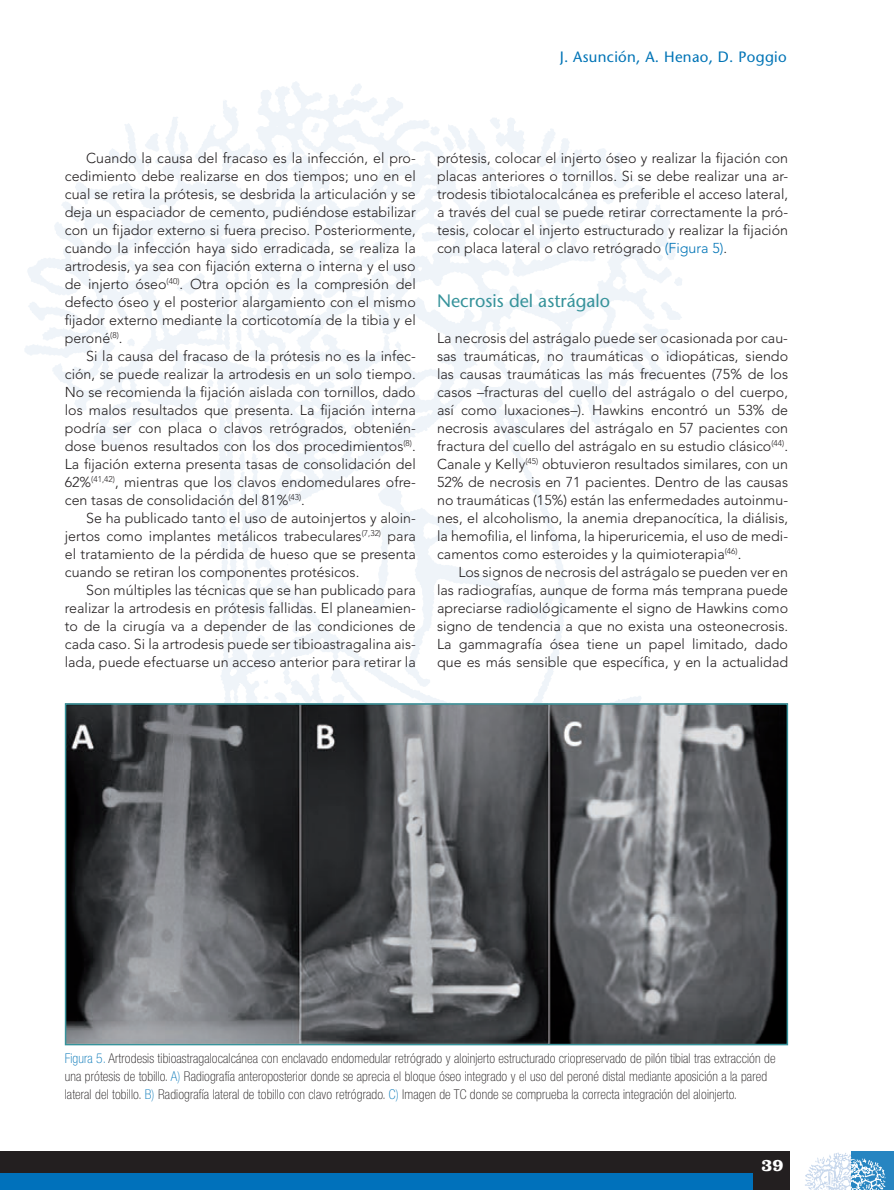
<style>
.page{position:relative;width:894px;height:1190px;background:#fff}
.page>*{position:absolute;margin:0;border:0;box-sizing:border-box;transform-origin:0 0}
.t1{font:500 18px "Stone Sans Std";color:#37939b}
.t2{font:700 18px "Clarendon LT Std";color:#fff}
.t3{font:500 15px "Stone Sans Std";letter-spacing:.02em;color:#0074b6}
.t4{font:300 14.25px/18px "Avenir LT Std";color:#231f20;text-align:justify}
.t5{font:100 condensed 13.5px/18px "Helvetica Neue LT Std";letter-spacing:.01em;color:#231f20}
.s1{color:#0074b6}
</style>
<div class="page">
<div style="left:1px;top:1151px;width:892px;height:39px;background:#231f20"></div>
<hr style="left:0;top:1151px;width:1px;height:39px;background:#231f20">
<div style="left:1px;top:1173px;width:751px;height:17px;background:#0071bb"></div>
<div style="left:850px;top:1151px;width:43px;height:39px;background:#2785c1"></div>
<img style="left:850px;top:1153px;width:36px;height:37px">
<div style="left:789px;top:1151px;width:61px;height:39px;background:#fff"></div>
<img style="left:805px;top:1152px;width:45px;height:38px">
<img style="left:68px;top:706px;width:717px;height:336px">
<div style="left:65px;top:703px;width:723px;height:342px;border:2px solid #37939b"></div>
<svg style="left:0;top:1173px;width:1px;height:17px"></svg>
<p class="t3" style="left:559px;top:48px;width:228px">J. Asunción, A. Henao, D. Poggio</p>
<p class="t4" style="left:86px;top:149px;width:331px">Cuando la causa del fracaso es la infección, el pro-</p>
<p class="t4" style="left:65px;top:167px;width:352px">cedimiento debe realizarse en dos tiempos; uno en el</p>
<p class="t4" style="left:65px;top:185px;width:352px">cual se retira la prótesis, se desbrida la articulación y se</p>
<p class="t4" style="left:65px;top:203px;width:352px">deja un espaciador de cemento, pudiéndose estabilizar</p>
<p class="t4" style="left:65px;top:221px;width:352px">con un fijador externo si fuera preciso. Posteriormente,</p>
<p class="t4" style="left:65px;top:239px;width:352px">cuando la infección haya sido erradicada, se realiza la</p>
<p class="t4" style="left:65px;top:257px;width:352px">artrodesis, ya sea con fijación externa o interna y el uso</p>
<p class="t4" style="left:65px;top:275px;width:352px">de injerto óseo<sup>(40)</sup>. Otra opción es la compresión del</p>
<p class="t4" style="left:65px;top:293px;width:352px">defecto óseo y el posterior alargamiento con el mismo</p>
<p class="t4" style="left:65px;top:311px;width:352px">fijador externo mediante la corticotomía de la tibia y el</p>
<p class="t4" style="left:65px;top:329px;width:59px">peroné<sup>(8)</sup>.</p>
<p class="t4" style="left:86px;top:347px;width:331px">Si la causa del fracaso de la prótesis no es la infec-</p>
<p class="t4" style="left:65px;top:365px;width:352px">ción, se puede realizar la artrodesis en un solo tiempo.</p>
<p class="t4" style="left:65px;top:383px;width:352px">No se recomienda la fijación aislada con tornillos, dado</p>
<p class="t4" style="left:65px;top:401px;width:352px">los malos resultados que presenta. La fijación interna</p>
<p class="t4" style="left:65px;top:419px;width:352px">podría ser con placa o clavos retrógrados, obtenién-</p>
<p class="t4" style="left:65px;top:437px;width:352px">dose buenos resultados con los dos procedimientos<sup>(8)</sup>.</p>
<p class="t4" style="left:65px;top:455px;width:352px">La fijación externa presenta tasas de consolidación del</p>
<p class="t4" style="left:65px;top:473px;width:352px">62%<sup>(41,42)</sup>, mientras que los clavos endomedulares ofre-</p>
<p class="t4" style="left:65px;top:491px;width:242px">cen tasas de consolidación del 81%<sup>(43)</sup>.</p>
<p class="t4" style="left:86px;top:509px;width:331px">Se ha publicado tanto el uso de autoinjertos y aloin-</p>
<p class="t4" style="left:65px;top:527px;width:352px">jertos como implantes metálicos trabeculares<sup>(7,32)</sup> para</p>
<p class="t4" style="left:65px;top:545px;width:352px">el tratamiento de la pérdida de hueso que se presenta</p>
<p class="t4" style="left:65px;top:563px;width:296px">cuando se retiran los componentes protésicos.</p>
<p class="t4" style="left:86px;top:581px;width:331px">Son múltiples las técnicas que se han publicado para</p>
<p class="t4" style="left:65px;top:599px;width:352px">realizar la artrodesis en prótesis fallidas. El planeamien-</p>
<p class="t4" style="left:65px;top:617px;width:352px">to de la cirugía va a depender de las condiciones de</p>
<p class="t4" style="left:65px;top:635px;width:352px">cada caso. Si la artrodesis puede ser tibioastragalina ais-</p>
<p class="t4" style="left:65px;top:653px;width:352px">lada, puede efectuarse un acceso anterior para retirar la</p>
<p class="t4" style="left:437px;top:149px;width:352px">prótesis, colocar el injerto óseo y realizar la fijación con placas anteriores o tornillos. Si se debe realizar una ar&shy;trodesis tibiotalocalcánea es preferible el acceso lateral, a través del cual se puede retirar correctamente la pró&shy;tesis, colocar el injerto estructurado y realizar la fijación con placa lateral o clavo retrógrado <span class="s1">(Figura 5)</span>.</p>
<p class="t1" style="left:437px;top:290px;width:174px">Necrosis del astrágalo</p>
<p class="t4" style="left:437px;top:329px;width:352px">La necrosis del astrágalo puede ser ocasionada por cau-</p>
<p class="t4" style="left:437px;top:347px;width:352px">sas traumáticas, no traumáticas o idiopáticas, siendo</p>
<p class="t4" style="left:437px;top:365px;width:352px">las causas traumáticas las más frecuentes (75% de los</p>
<p class="t4" style="left:437px;top:383px;width:352px">casos –fracturas del cuello del astrágalo o del cuerpo,</p>
<p class="t4" style="left:437px;top:401px;width:352px">así como luxaciones–). Hawkins encontró un 53% de</p>
<p class="t4" style="left:437px;top:419px;width:352px">necrosis avasculares del astrágalo en 57 pacientes con</p>
<p class="t4" style="left:437px;top:437px;width:352px">fractura del cuello del astrágalo en su estudio clásico<sup>(44)</sup>.</p>
<p class="t4" style="left:437px;top:455px;width:352px">Canale y Kelly<sup>(45)</sup> obtuvieron resultados similares, con un</p>
<p class="t4" style="left:437px;top:473px;width:352px">52% de necrosis en 71 pacientes. Dentro de las causas</p>
<p class="t4" style="left:437px;top:491px;width:352px">no traumáticas (15%) están las enfermedades autoinmu-</p>
<p class="t4" style="left:437px;top:509px;width:352px">nes, el alcoholismo, la anemia drepanocítica, la diálisis,</p>
<p class="t4" style="left:437px;top:527px;width:352px">la hemofilia, el linfoma, la hiperuricemia, el uso de medi-</p>
<p class="t4" style="left:437px;top:545px;width:306px">camentos como esteroides y la quimioterapia<sup>(46)</sup>.</p>
<p class="t4" style="left:458px;top:563px;width:331px">Los signos de necrosis del astrágalo se pueden ver en</p>
<p class="t4" style="left:437px;top:581px;width:352px">las radiografías, aunque de forma más temprana puede</p>
<p class="t4" style="left:437px;top:599px;width:352px">apreciarse radiológicamente el signo de Hawkins como</p>
<p class="t4" style="left:437px;top:617px;width:352px">signo de tendencia a que no exista una osteonecrosis.</p>
<p class="t4" style="left:437px;top:635px;width:352px">La gammagrafía ósea tiene un papel limitado, dado</p>
<p class="t4" style="left:437px;top:653px;width:352px">que es más sensible que específica, y en la actualidad</p>
<p class="t5" style="left:65px;top:1049px;width:712px"><span class="s1">Figura 5.</span> Artrodesis tibioastragalocalcánea con enclavado endomedular retrógrado y aloinjerto estructurado criopreservado de pilón tibial tras extracción de una prótesis de tobillo. <span class="s1">A)</span> Radiografía anteroposterior donde se aprecia el bloque óseo integrado y el uso del peroné distal mediante aposición a la pared lateral del tobillo. <span class="s1">B)</span> Radiografía lateral de tobillo con clavo retrógrado. <span class="s1">C)</span> Imagen de TC donde se comprueba la correcta integración del aloinjerto.</p>
<p class="t2" style="left:761px;top:1153px;width:23px">39</p>
</div>
